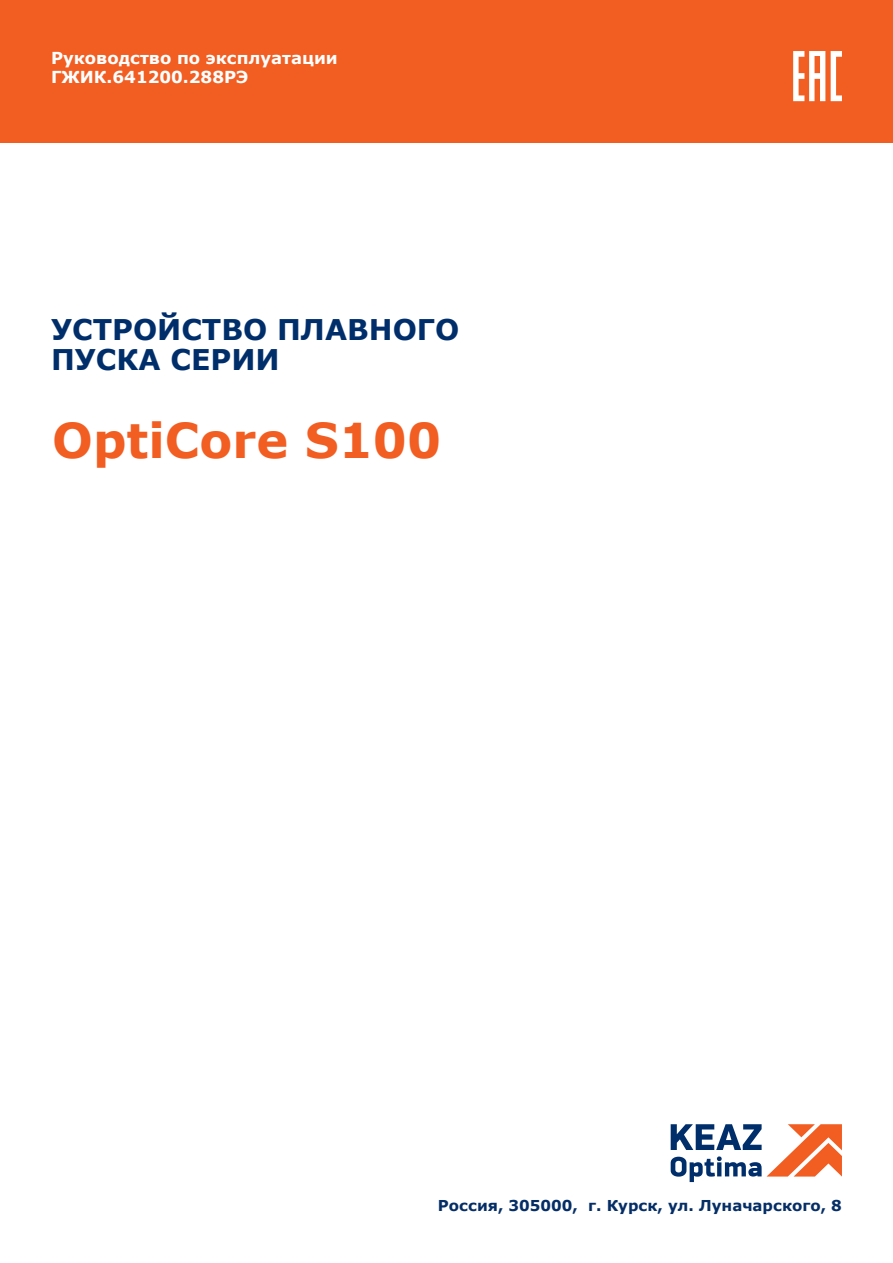
<style>
.page{position:relative;width:893px;height:1263px;background:#fff}
.page>*{position:absolute;margin:0;border:0;box-sizing:border-box;transform-origin:0 0}
.t1{font:700 48px "Verdana";color:#f25d21}
.t2{font:700 28.5px/30px "Verdana";color:#002e6b}
.t3{font:700 16.5px "Verdana";color:#fff}
.Обычный{font:700 15px "Verdana";color:#052e66}
</style>
<div class="page">
<div style="left:0;top:0;width:893px;height:142px;background:#f25d21"></div>
<svg style="left:793px;top:51px;width:49px;height:50px"></svg>
<svg style="left:671px;top:1124px;width:171px;height:58px"></svg>
<p class="t3" style="left:51px;top:46px;width:288px">Руководство по эксплуатации</p>
<p class="t3" style="left:51px;top:66px;width:199px">ГЖИК.641200.288РЭ</p>
<p class="t2" style="left:51px;top:313px;width:410px">УСТРОЙСТВО ПЛАВНОГО<br>ПУСКА СЕРИИ</p>
<p class="t1" style="left:52px;top:406px;width:390px">OptiCore S100</p>
<p class="Обычный" style="left:438px;top:1194px;width:406px">Россия, 305000, г. Курск, ул. Луначарского, 8</p>
</div>
